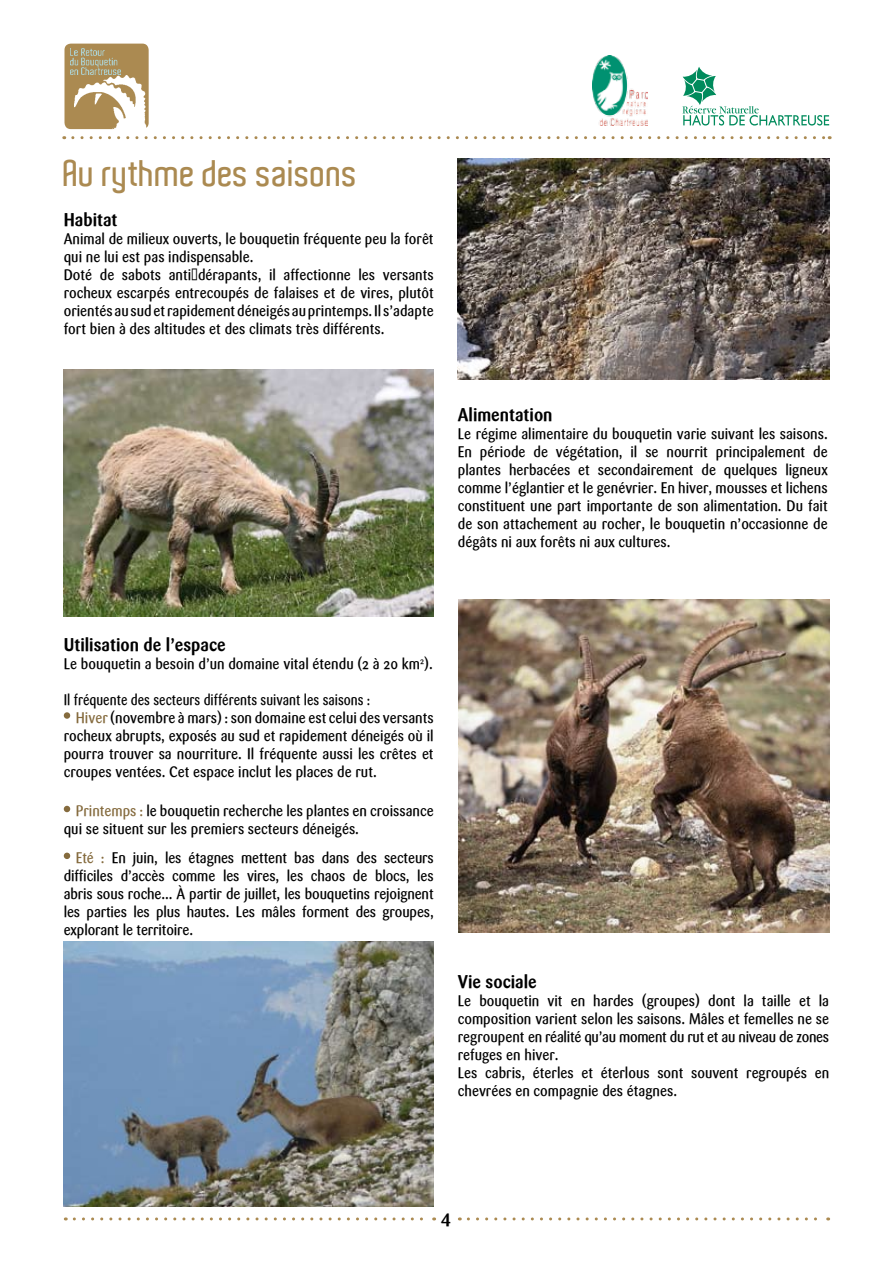
<style>
.page{position:relative;width:893px;height:1263px;background:#fff}
.page>*{position:absolute;margin:0;border:0;box-sizing:border-box;transform-origin:0 0}
.t1{font:600 36px "Aldo";color:#ab8a51}
.t2{font:700 18px "Sari";color:#000;scale:.9 1}
.t3{font:700 18px "Sari";color:#000}
.t4{font:500 15px/18px "Sari";color:#000;scale:.9 1}
.t5{font:500 15px "Sari";color:#000;scale:.83 1}
.s1{color:#856b3e}
</style>
<div class="page">
<div style="left:63px;top:42px;width:88px;height:89px;background:#ab8a51;border-radius:8px"></div>
<div style="left:61px;top:40px;width:92px;height:93px;border:4px solid #fff;border-radius:8px"></div>
<img style="left:71px;top:48px;width:49px;height:26px">
<img style="left:74px;top:75px;width:73px;height:55px">
<img style="left:593px;top:55px;width:55px;height:70px">
<svg style="left:682px;top:67px;width:147px;height:59px"></svg>
<svg style="left:73px;top:136px;width:757px;height:3px"></svg>
<svg style="left:74px;top:1217px;width:361px;height:3px"></svg>
<svg style="left:468px;top:1217px;width:361px;height:3px"></svg>
<img style="left:459px;top:600px;width:370px;height:333px">
<img style="left:64px;top:941px;width:370px;height:265px">
<img style="left:458px;top:159px;width:371px;height:221px">
<img style="left:64px;top:370px;width:370px;height:247px">
<div style="left:64px;top:712px;width:6px;height:7px;background:#856b3e;border-radius:50%"></div>
<svg style="left:64px;top:806px;width:6px;height:6px"></svg>
<svg style="left:64px;top:853px;width:6px;height:6px"></svg>
<h1 class="t1" style="left:64px;top:153px;width:296px">Au rythme des saisons</h1>
<p class="t2" style="left:64px;top:209px;width:61px">Habitat</p>
<p class="t4" style="left:64px;top:230px;width:413px">Animal de milieux ouverts, le bouquetin fréquente peu la forêt qui ne lui est pas indispensable.<br>Doté de sabots anti-dérapants, il affectionne les versants rocheux escarpés entrecoupés de falaises et de vires, plutôt orientés au sud et rapidement déneigés au printemps. Il s’adapte fort bien à des altitudes et des climats très différents.</p>
<p class="t2" style="left:458px;top:404px;width:107px">Alimentation</p>
<p class="t4" style="left:458px;top:425px;width:413px;text-align:justify">Le régime alimentaire du bouquetin varie suivant les saisons.<br>En période de végétation, il se nourrit principalement de plantes herbacées et secondairement de quelques ligneux comme l’églantier et le genévrier. En hiver, mousses et lichens constituent une part importante de son alimentation. Du fait de son attachement au rocher, le bouquetin n’occasionne de dégâts ni aux forêts ni aux cultures.</p>
<p class="t2" style="left:64px;top:634px;width:181px">Utilisation de l’espace</p>
<p class="t4" style="left:64px;top:654px;width:411px">Le bouquetin a besoin d’un domaine vital étendu (2 à 20 km<sup>2</sup>).</p>
<p class="t5" style="left:64px;top:691px;width:371px">Il fréquente des secteurs différents suivant les saisons :</p>
<p class="t4" style="left:76px;top:708px;width:399px"><span class="s1">Hiver</span> (novembre à mars) : son domaine est celui des versants</p>
<p class="t4" style="left:64px;top:726px;width:412px">rocheux abrupts, exposés au sud et rapidement déneigés où il</p>
<p class="t4" style="left:64px;top:744px;width:412px">pourra trouver sa nourriture. Il fréquente aussi les crêtes et</p>
<p class="t4" style="left:64px;top:762px;width:349px">croupes ventées. Cet espace inclut les places de rut.</p>
<p class="t4" style="left:64px;top:802px;width:413px;text-indent:12px"><span class="s1">Printemps :</span> le bouquetin recherche les plantes en croissance qui se situent sur les premiers secteurs déneigés.</p>
<p class="t4" style="left:64px;top:849px;width:413px;text-align:justify;text-indent:12px"><span class="s1">Eté :</span> En juin, les étagnes mettent bas dans des secteurs difficiles d’accès comme les vires, les chaos de blocs, les abris sous roche... À partir de juillet, les bouquetins rejoignent les parties les plus hautes. Les mâles forment des groupes, explorant le territoire.</p>
<p class="t2" style="left:458px;top:970px;width:89px">Vie sociale</p>
<p class="t4" style="left:458px;top:991px;width:414px">Le bouquetin vit en hardes (groupes) dont la taille et la composition varient selon les saisons. Mâles et femelles ne se regroupent en réalité qu’au moment du rut et au niveau de zones refuges en hiver.<br>Les cabris, éterles et éterlous sont souvent regroupés en chevrées en compagnie des étagnes.</p>
<p class="t3" style="left:441px;top:1206px;width:12px">4</p>
</div>
